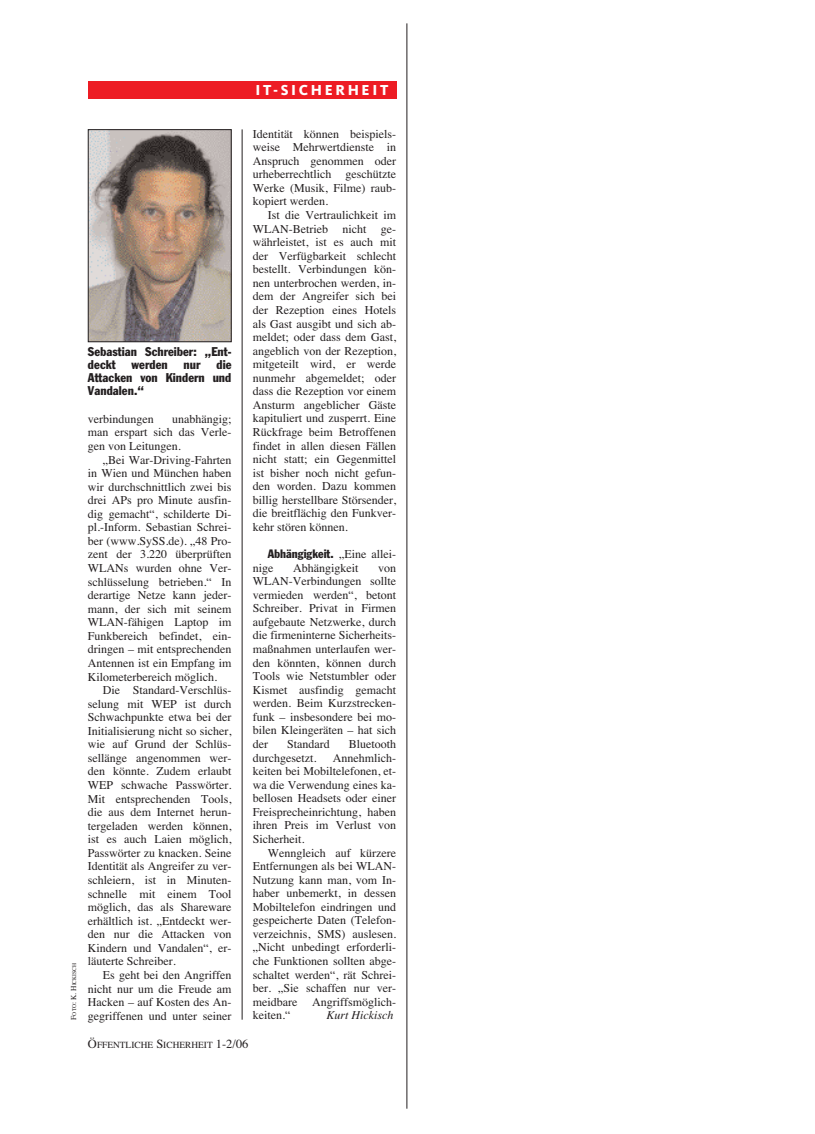
<style>
.page{position:relative;width:815px;height:1134px;background:#fff}
.page>*{position:absolute;margin:0;border:0;box-sizing:border-box;transform-origin:0 0}
.t1{font:800 15px "Kievit";letter-spacing:.175em;color:#fff}
.t2{font:condensed 12.5px/13.1px "Franklin Gothic";color:#231f20}
.t3{font:12px/13.5px "Times";color:#231f20;text-align:justify}
.t4{font:condensed 12px "Franklin Gothic";color:#231f20}
.t5{font:italic 12px "Times";color:#231f20}
.t6{font:9.38px "Times";color:#231f20}
.t7{font:5.62px "Times";color:#231f20}
.s1{font-size:7.5px}
.s2{font-family:"Times";font-stretch:normal}
.s3{font-size:12.5px}
</style>
<div class="page">
<hr style="left:242px;top:129px;width:1px;height:891px;background:#231f20">
<hr style="left:407px;top:23px;width:1px;height:1086px;background:#231f20">
<div style="left:88px;top:82px;width:308px;height:17px;background:#ed1c24"></div>
<img style="left:90px;top:131px;width:139px;height:209px">
<div style="left:88px;top:129px;width:143px;height:213px;border:1px solid #231f20"></div>
<p class="t1" style="left:255px;top:84px;width:134px">IT-SICHERHEIT</p>
<p class="t7" style="left:72px;top:1020px;width:58px;rotate:-90deg"><span class="s1">F</span>OTO<span class="s1">: K. H</span>ICKISCH</p>
<p class="t2" style="left:88px;top:346px;width:145px">Sebastian Schreiber: „Ent&shy;deckt</p>
<p class="t2" style="left:88px;top:359px;width:145px;text-align:justify;text-indent:128px">die Attacken von Kindern und Vandalen.“</p>
<p class="t2" style="left:132px;top:359px;width:38px">werden</p>
<p class="t2" style="left:184px;top:359px;width:18px">nur</p>
<p class="t3" style="left:88px;top:413px;width:67px">verbindungen</p>
<p class="t3" style="left:88px;top:413px;width:145px;text-indent:84px">unabhängig; man erspart sich das Verle&shy;gen von Leitungen.</p>
<p class="t3" style="left:88px;top:454px;width:145px;text-indent:15px">„Bei War-Driving-Fahrten in Wien und München haben wir durchschnittlich zwei bis drei APs pro Minute ausfin&shy;dig gemacht“, schilderte Di&shy;pl.-Inform. Sebastian Schrei&shy;ber (www.SySS.de). „48 Pro&shy;zent der 3.220 überprüften WLANs wurden ohne Ver&shy;schlüsselung betrieben.“ In derartige Netze kann jeder&shy;mann, der sich mit seinem WLAN-fähigen Laptop im Funkbereich befindet, ein&shy;dringen – mit entsprechenden Antennen ist ein Empfang im Kilometerbereich möglich.</p>
<p class="t3" style="left:88px;top:684px;width:145px;text-indent:15px">Die Standard-Verschlüs&shy;selung mit WEP ist durch Schwachpunkte etwa bei der Initialisierung nicht so sicher, wie auf Grund der Schlüs&shy;sellänge angenommen wer&shy;den könnte. Zudem erlaubt WEP schwache Passwörter.<br>Mit entsprechenden Tools, die aus dem Internet herun&shy;tergeladen werden können, ist es auch Laien möglich, Passwörter zu knacken. Seine Identität als Angreifer zu ver&shy;schleiern, ist in Minuten&shy;schnelle mit einem Tool möglich, das als Shareware erhältlich ist. „Entdeckt wer&shy;den nur die Attacken von Kindern und Vandalen“, er&shy;läuterte Schreiber.</p>
<p class="t3" style="left:88px;top:969px;width:145px;text-indent:15px">Es geht bei den Angriffen nicht nur um die Freude am Hacken – auf Kosten des An&shy;gegriffenen und unter seiner</p>
<p class="t3" style="left:253px;top:128px;width:145px">Identität können beispiels&shy;weise Mehrwertdienste in Anspruch genommen oder urheberrechtlich geschützte Werke (Musik, Filme) raub&shy;kopiert werden.</p>
<p class="t3" style="left:253px;top:209px;width:145px;text-indent:15px">Ist die Vertraulichkeit im WLAN-Betrieb nicht ge&shy;währleistet, ist es auch mit der Verfügbarkeit schlecht bestellt. Verbindungen kön&shy;nen unterbrochen werden, in&shy;dem der Angreifer sich bei der Rezeption eines Hotels als Gast ausgibt und sich ab&shy;meldet; oder dass dem Gast, angeblich von der Rezeption, mitgeteilt wird, er werde nunmehr abgemeldet; oder dass die Rezeption vor einem Ansturm angeblicher Gäste kapituliert und zusperrt. Eine Rückfrage beim Betroffenen findet in allen diesen Fällen nicht statt; ein Gegenmittel ist bisher noch nicht gefun&shy;den worden. Dazu kommen billig herstellbare Störsender, die breitflächig den Funkver&shy;kehr stören können.</p>
<p class="t4" style="left:268px;top:549px;width:130px">Abhängigkeit. <span class="s2">„Eine allei-</span></p>
<p class="t3" style="left:253px;top:562px;width:22px">nige</p>
<p class="t3" style="left:293px;top:562px;width:67px">Abhängigkeit</p>
<p class="t3" style="left:253px;top:562px;width:145px;text-indent:126px">von WLAN-Verbindungen sollte vermieden werden“, betont Schreiber. Privat in Firmen aufgebaute Netzwerke, durch die firmeninterne Sicherheits&shy;maßnahmen unterlaufen wer&shy;den könnten, können durch Tools wie Netstumbler oder Kismet ausfindig gemacht werden. Beim Kurzstrecken&shy;funk – insbesondere bei mo&shy;bilen Kleingeräten – hat sich der</p>
<p class="t3" style="left:287px;top:738px;width:44px">Standard</p>
<p class="t3" style="left:349px;top:738px;width:49px">Bluetooth</p>
<p class="t3" style="left:253px;top:752px;width:65px">durchgesetzt.</p>
<p class="t3" style="left:253px;top:752px;width:145px;text-indent:80px">Annehmlich&shy;keiten bei Mobiltelefonen, et&shy;wa die Verwendung eines ka&shy;bellosen Headsets oder einer Freisprecheinrichtung, haben ihren Preis im Verlust von Sicherheit.</p>
<p class="t3" style="left:253px;top:847px;width:145px;text-indent:15px">Wenngleich auf kürzere Entfernungen als bei WLAN-Nutzung kann man, vom In&shy;haber unbemerkt, in dessen Mobiltelefon eindringen und gespeicherte Daten (Telefon&shy;verzeichnis, SMS) auslesen. „Nicht unbedingt erforderli&shy;che Funktionen sollten abge&shy;schaltet werden“, rät Schrei&shy;ber. „Sie schaffen nur ver&shy;meidbare Angriffsmöglich&shy;keiten.“</p>
<p class="t5" style="left:326px;top:1011px;width:68px">Kurt Hickisch</p>
<p class="t6" style="left:88px;top:1041px;width:162px"><span class="s3">Ö</span>FFENTLICHE <span class="s3">S</span>ICHERHEIT <span class="s3">1-2/06</span></p>
</div>
